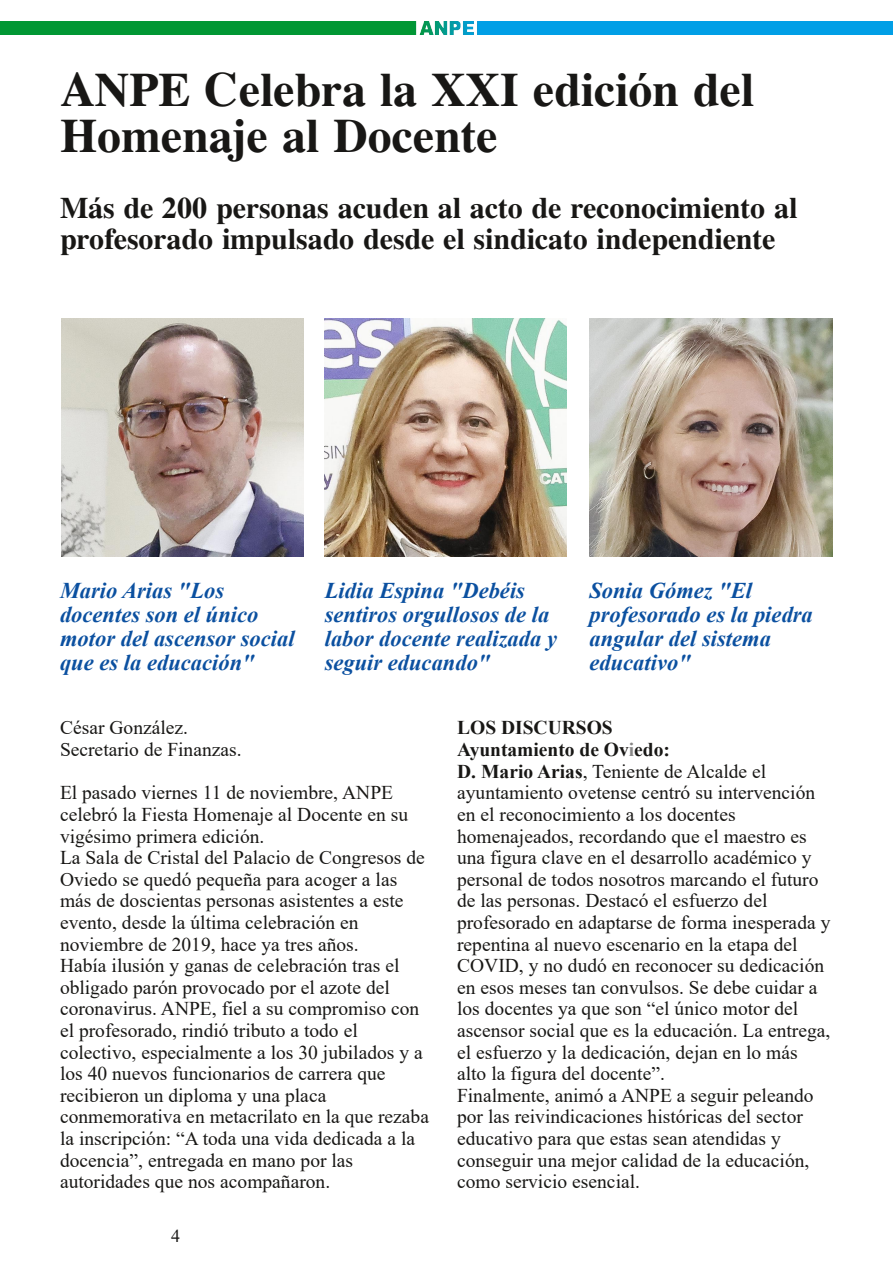
<style>
.page{position:relative;width:893px;height:1263px;background:#fff}
.page>*{position:absolute;margin:0;border:0;box-sizing:border-box;transform-origin:0 0}
.t1{font:700 48px/46.5px "Nimbus Roman No 4";color:#181715}
.t2{font:700 30px/31.5px "Nimbus Roman No 4";color:#181715}
.t3{font:italic 700 22.5px/24px "Times New Roman";color:#0b50a0}
.t4{font:19.5px/21.6px "Times New Roman";color:#181715}
.t5{font:18px "Times New Roman";color:#181715}
.s1{font-weight:700}
.s2{font-weight:700;color:#878686}
</style>
<div class="page">
<img style="left:62px;top:319px;width:241px;height:237px">
<img style="left:325px;top:319px;width:241px;height:237px">
<img style="left:589px;top:319px;width:244px;height:237px">
<img style="left:0;top:21px;width:893px;height:13px">
<h1 class="t1" style="left:60px;top:66px;width:695px">ANPE Celebra la XXI edición del<br>Homenaje al Docente</h1>
<h2 class="t2" style="left:60px;top:192px;width:739px">Más de 200 personas acuden al acto de reconocimiento al profesorado impulsado desde el sindicato independiente</h2>
<p class="t3" style="left:60px;top:578px;width:236px">Mario Arias "Los docentes son el único motor del ascensor social que es la educación"</p>
<p class="t3" style="left:325px;top:578px;width:234px">Lidia Espina "Debéis sentiros orgullosos de la labor docente realizada y seguir educando"</p>
<p class="t3" style="left:589px;top:578px;width:225px">Sonia Gómez "El profesorado es la piedra angular del sistema educativo"</p>
<p class="t4" style="left:60px;top:717px;width:183px">César González.<br>Secretario de Finanzas.</p>
<p class="t4" style="left:60px;top:782px;width:370px">El pasado viernes 11 de noviembre, ANPE celebró la Fiesta Homenaje al Docente en su vigésimo primera edición.<br>La Sala de Cristal del Palacio de Congresos de Oviedo se quedó pequeña para acoger a las más de doscientas personas asistentes a este evento, desde la última celebración en noviembre de 2019, hace ya tres años.<br>Había ilusión y ganas de celebración tras el obligado parón provocado por el azote del coronavirus. ANPE, fiel a su compromiso con el profesorado, rindió tributo a todo el colectivo, especialmente a los 30 jubilados y a los 40 nuevos funcionarios de carrera que recibieron un diploma y una placa conmemorativa en metacrilato en la que rezaba la inscripción: “A toda una vida dedicada a la docencia”, entregada en mano por las autoridades que nos acompañaron.</p>
<p class="t5" style="left:171px;top:1225px;width:10px">4</p>
<p class="t4" style="left:457px;top:717px;width:375px"><span class="s1">LOS DISCURSOS<br>Ayuntamiento de Ov</span><span class="s2">i</span><span class="s1">edo:<br>D. Mario Arias</span>, Teniente de Alcalde el ayuntamiento ovetense centró su intervención en el reconocimiento a los docentes homenajeados, recordando que el maestro es una figura clave en el desarrollo académico y personal de todos nosotros marcando el futuro de las personas. Destacó el esfuerzo del profesorado en adaptarse de forma inesperada y repentina al nuevo escenario en la etapa del COVID, y no dudó en reconocer su dedicación en esos meses tan convulsos. Se debe cuidar a los docentes ya que son “el único motor del ascensor social que es la educación. La entrega, el esfuerzo y la dedicación, dejan en lo más alto la figura del docente”.<br>Finalmente, animó a ANPE a seguir peleando por las reivindicaciones históricas del sector educativo para que estas sean atendidas y conseguir una mejor calidad de la educación, como servicio esencial.</p>
</div>
